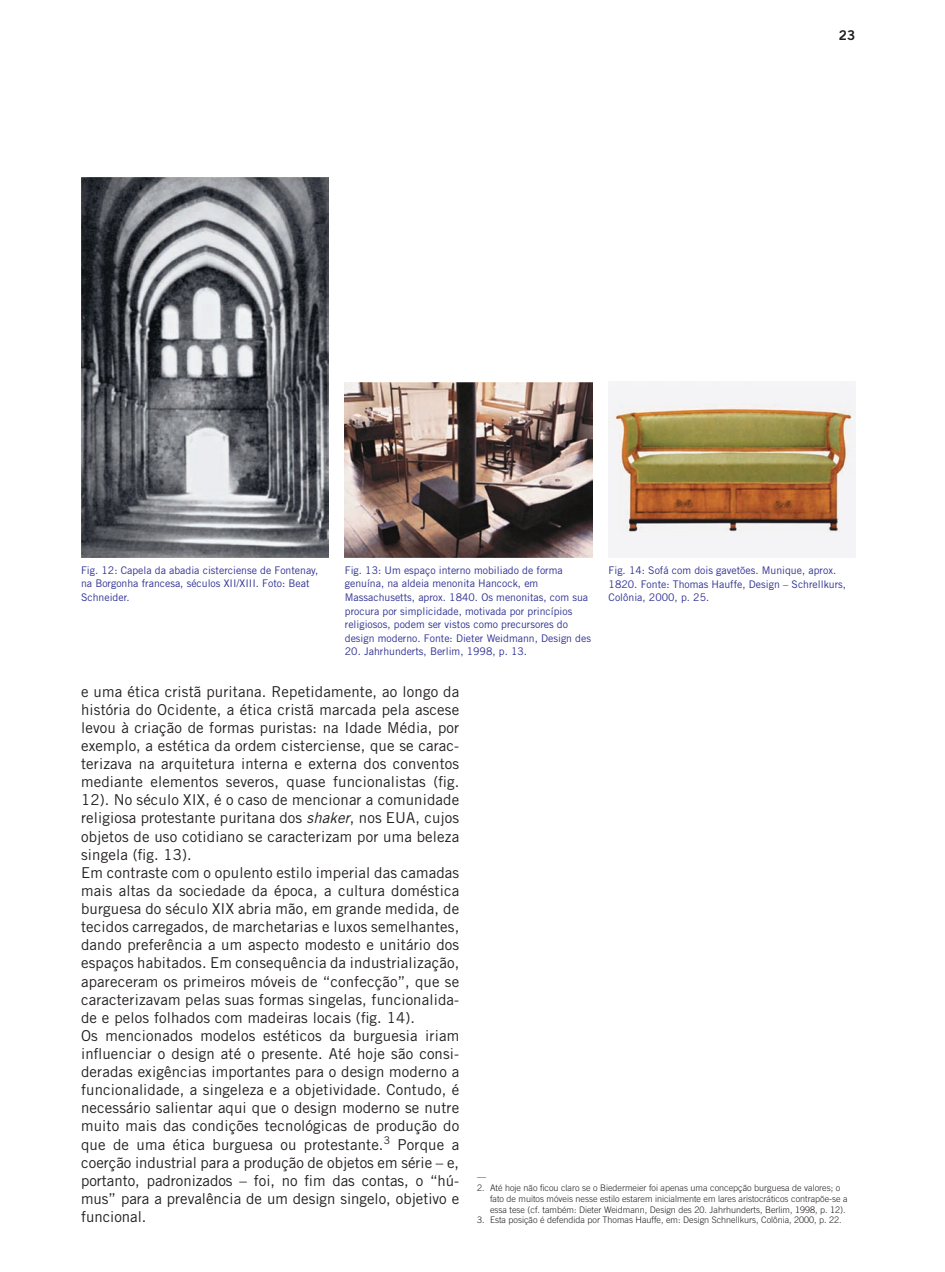
<style>
.page{position:relative;width:945px;height:1272px;background:#fff}
.page>*{position:absolute;margin:0;border:0;box-sizing:border-box;transform-origin:0 0}
.texto{font:15px/18.1px "Trade Gothic";letter-spacing:.01em;color:#231f20;text-align:justify}
.t1{font:13.5px "Trade Gothic Bold Two";color:#231f20}
.figura{font:10.5px/13.5px "Trade Gothic";color:#2e3092}
.rodapé{font:300 9px/10.8px "Trade Gothic";color:#231f20}
.s1{font-style:italic}
</style>
<div class="page">
<img style="left:81px;top:177px;width:247px;height:380px">
<img style="left:345px;top:383px;width:247px;height:174px">
<img style="left:608px;top:382px;width:247px;height:175px">
<p class="t1" style="left:838px;top:27px;width:18px">23</p>
<p class="figura" style="left:81px;top:563px;width:239px">Fig. 12: Capela da abadia cisterciense de Fontenay, na Borgonha francesa, séculos XII/XIII. Foto: Beat<br>Schneider.</p>
<p class="figura" style="left:345px;top:563px;width:248px">Fig. 13: Um espaço interno mobiliado de forma genuína, na aldeia menonita Hancock, em Massachusetts, aprox. 1840. Os menonitas, com sua procura por simplicidade, motivada por princípios religiosos, podem ser vistos como precursores do design moderno. Fonte: Dieter Weidmann, Design des</p>
<p class="figura" style="left:345px;top:644px;width:184px">20. Jahrhunderts, Berlim, 1998, p. 13.</p>
<p class="figura" style="left:608px;top:563px;width:239px">Fig. 14: Sofá com dois gavetões. Munique, aprox.<br>1820. Fonte: Thomas Hauffe, Design – Schrellkurs,<br>Colônia, 2000, p. 25.</p>
<p class="texto" style="left:81px;top:682px;width:379px">e uma ética cristã puritana. Repetidamente, ao longo da história do Ocidente, a ética cristã marcada pela ascese levou à criação de formas puristas: na Idade Média, por exemplo, a estética da ordem cisterciense, que se carac&shy;terizava na arquitetura interna e externa dos conventos mediante elementos severos, quase funcionalistas (fig.<br>12). No século XIX, é o caso de mencionar a comunidade religiosa protestante puritana dos <span class="s1">shaker</span>, nos EUA, cujos objetos de uso cotidiano se caracterizam por uma beleza singela (fig. 13).</p>
<p class="texto" style="left:81px;top:863px;width:379px">Em contraste com o opulento estilo imperial das camadas mais altas da sociedade da época, a cultura doméstica burguesa do século XIX abria mão, em grande medida, de tecidos carregados, de marchetarias e luxos semelhantes, dando preferência a um aspecto modesto e unitário dos espaços habitados. Em consequência da industrialização, apareceram os primeiros móveis de “confecção”, que se caracterizavam pelas suas formas singelas, funcionalida&shy;de e pelos folhados com madeiras locais (fig. 14).</p>
<p class="texto" style="left:81px;top:1026px;width:379px">Os mencionados modelos estéticos da burguesia iriam influenciar o design até o presente. Até hoje são consi&shy;deradas exigências importantes para o design moderno a funcionalidade, a singeleza e a objetividade. Contudo, é necessário salientar aqui que o design moderno se nutre muito mais das condições tecnológicas de produção do que de uma ética burguesa ou protestante.<sup>3</sup> Porque a coerção industrial para a produção de objetos em série – e, portanto, padronizados – foi, no fim das contas, o “hú&shy;mus” para a prevalência de um design singelo, objetivo e funcional.</p>
<p class="rodapé" style="left:477px;top:1171px;width:10px">—</p>
<p class="rodapé" style="left:490px;top:1182px;width:359px;text-indent:-13px">2. Até hoje não ficou claro se o Biedermeier foi apenas uma concepção burguesa de valores; o fato de muitos móveis nesse estilo estarem inicialmente em lares aristocráticos contrapõe-se a essa tese (cf. também: Dieter Weidmann, Design des 20. Jahrhunderts, Berlim, 1998, p. 12).</p>
<p class="rodapé" style="left:477px;top:1215px;width:366px">3. Esta posição é defendida por Thomas Hauffe, em: Design Schnellkurs, Colônia, 2000, p. 22.</p>
</div>
